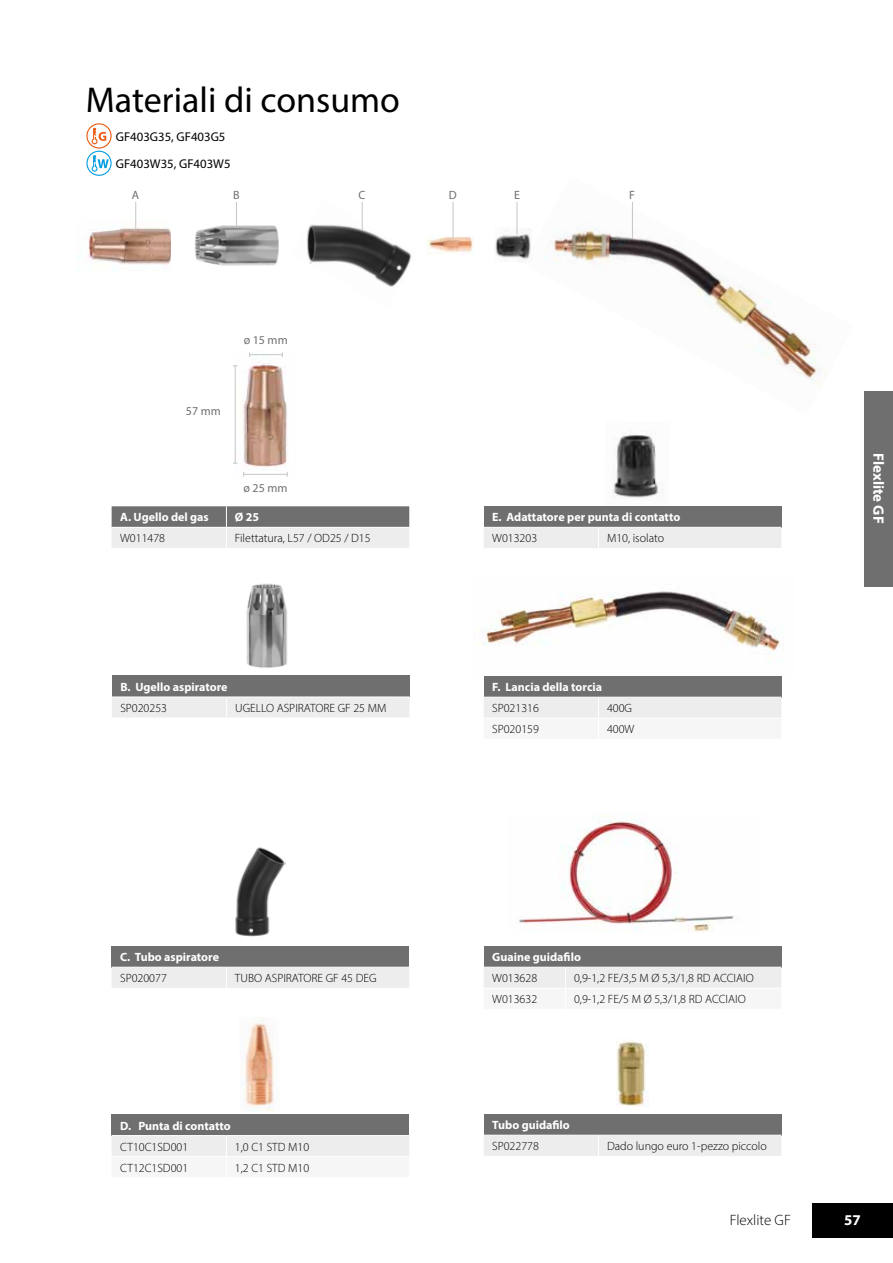
<style>
.page{position:relative;width:893px;height:1263px;background:#fff}
.page>*{position:absolute;margin:0;border:0;box-sizing:border-box;transform-origin:0 0}
.t1{font:36px "Myriad Pro";color:#000}
.t2{font:700 15px "Myriad Pro";color:#fff}
.t3{font:300 15px "Myriad Pro";color:#000}
.t4{font:12.75px "Myriad Pro";color:#000}
.t5{font:300 12px "Myriad Pro";color:#000}
.t6{font:700 12px "Myriad Pro";color:#fff}
.t7{font:12px "Myriad Pro";color:#706f6f}
</style>
<div class="page">
<img style="left:545px;top:227px;width:282px;height:158px">
<img style="left:76px;top:220px;width:95px;height:45px">
<img style="left:477px;top:591px;width:306px;height:71px">
<img style="left:613px;top:433px;width:51px;height:65px">
<img style="left:234px;top:353px;width:53px;height:124px">
<hr style="left:235px;top:366px;width:1px;height:97px;background:#c6c6c6">
<hr style="left:249px;top:354px;width:34px;height:1px;background:#c6c6c6">
<hr style="left:243px;top:474px;width:44px;height:1px;background:#c6c6c6">
<img style="left:240px;top:1017px;width:34px;height:94px">
<svg style="left:86px;top:123px;width:26px;height:53px"></svg>
<img style="left:238px;top:583px;width:57px;height:93px">
<img style="left:235px;top:847px;width:50px;height:90px">
<img style="left:495px;top:227px;width:36px;height:35px">
<img style="left:427px;top:234px;width:47px;height:21px">
<img style="left:307px;top:202px;width:105px;height:85px">
<img style="left:195px;top:225px;width:84px;height:41px">
<hr style="left:632px;top:202px;width:1px;height:37px;background:#c6c6c6">
<svg style="left:135px;top:202px;width:1px;height:27px"></svg>
<hr style="left:517px;top:202px;width:1px;height:32px;background:#c6c6c6">
<hr style="left:453px;top:202px;width:1px;height:37px;background:#c6c6c6">
<svg style="left:362px;top:202px;width:1px;height:28px"></svg>
<svg style="left:236px;top:202px;width:1px;height:24px"></svg>
<img style="left:616px;top:1040px;width:33px;height:67px">
<img style="left:519px;top:815px;width:215px;height:117px">
<svg style="left:112px;top:506px;width:297px;height:42px;background:#b1b0b0"></svg>
<div style="left:112px;top:1114px;width:297px;height:21px;background:#706f6f"></div>
<div style="left:112px;top:1135px;width:297px;height:21px;background:#ededed"></div>
<div style="left:484px;top:676px;width:297px;height:21px;background:#706f6f"></div>
<div style="left:484px;top:697px;width:297px;height:21px;background:#ededed"></div>
<div style="left:484px;top:946px;width:297px;height:21px;background:#706f6f"></div>
<div style="left:484px;top:967px;width:297px;height:21px;background:#ededed"></div>
<div style="left:484px;top:1114px;width:297px;height:21px;background:#706f6f"></div>
<div style="left:484px;top:1135px;width:297px;height:21px;background:#ededed"></div>
<div style="left:484px;top:506px;width:297px;height:21px;background:#706f6f"></div>
<div style="left:484px;top:527px;width:297px;height:21px;background:#ededed"></div>
<div style="left:112px;top:676px;width:297px;height:21px;background:#706f6f"></div>
<div style="left:112px;top:698px;width:297px;height:19px;background:#ededed"></div>
<div style="left:864px;top:391px;width:29px;height:196px;background:#706f6f"></div>
<div style="left:112px;top:946px;width:297px;height:21px;background:#706f6f"></div>
<div style="left:112px;top:967px;width:297px;height:21px;background:#ededed"></div>
<div style="left:812px;top:1203px;width:81px;height:34px;background:#000"></div>
<h1 class="t1" style="left:86px;top:78px;width:316px">Materiali di consumo</h1>
<p class="t4" style="left:116px;top:129px;width:111px">GF403G35, GF403G5</p>
<p class="t4" style="left:116px;top:156px;width:116px">GF403W35, GF403W5</p>
<p class="t7" style="left:132px;top:187px;width:9px">A</p>
<p class="t7" style="left:233px;top:187px;width:8px">B</p>
<p class="t7" style="left:358px;top:187px;width:8px">C</p>
<p class="t7" style="left:449px;top:187px;width:9px">D</p>
<p class="t7" style="left:514px;top:187px;width:7px">E</p>
<p class="t7" style="left:629px;top:187px;width:7px">F</p>
<p class="t7" style="left:244px;top:332px;width:46px">ø 15 mm</p>
<p class="t7" style="left:186px;top:403px;width:36px">57 mm</p>
<p class="t7" style="left:243px;top:481px;width:46px">ø 25 mm</p>
<p class="t6" style="left:120px;top:509px;width:90px">A. Ugello del gas</p>
<p class="t6" style="left:235px;top:509px;width:26px">Ø 25</p>
<p class="t5" style="left:120px;top:531px;width:46px">W011478</p>
<p class="t5" style="left:235px;top:531px;width:137px">Filettatura, L57 / OD25 / D15</p>
<p class="t6" style="left:120px;top:679px;width:109px">B. Ugello aspiratore</p>
<p class="t5" style="left:120px;top:701px;width:48px">SP020253</p>
<p class="t5" style="left:235px;top:701px;width:153px">UGELLO ASPIRATORE GF 25 MM</p>
<p class="t6" style="left:492px;top:509px;width:190px">E. Adattatore per punta di contatto</p>
<p class="t5" style="left:492px;top:531px;width:46px">W013203</p>
<p class="t5" style="left:607px;top:531px;width:59px">M10, isolato</p>
<p class="t6" style="left:492px;top:679px;width:111px">F. Lancia della torcia</p>
<p class="t5" style="left:492px;top:701px;width:48px">SP021316</p>
<p class="t5" style="left:607px;top:701px;width:27px">400G</p>
<p class="t5" style="left:492px;top:722px;width:48px">SP020159</p>
<p class="t5" style="left:607px;top:722px;width:29px">400W</p>
<p class="t2" style="left:888px;top:453px;width:72px;rotate:90deg">Flexlite GF</p>
<p class="t2" style="left:888px;top:515px;width:10px;rotate:90deg">C</p>
<p class="t6" style="left:120px;top:949px;width:100px">C. Tubo aspiratore</p>
<p class="t5" style="left:120px;top:971px;width:48px">SP020077</p>
<p class="t5" style="left:235px;top:971px;width:143px">TUBO ASPIRATORE GF 45 DEG</p>
<p class="t6" style="left:120px;top:1118px;width:112px">D. Punta di contatto</p>
<p class="t5" style="left:120px;top:1139px;width:70px">CT10C1SD001</p>
<p class="t5" style="left:235px;top:1139px;width:76px">1,0 C1 STD M10</p>
<p class="t5" style="left:120px;top:1160px;width:70px">CT12C1SD001</p>
<p class="t5" style="left:235px;top:1160px;width:76px">1,2 C1 STD M10</p>
<p class="t6" style="left:492px;top:949px;width:90px">Guaine guidafilo</p>
<p class="t5" style="left:492px;top:971px;width:46px">W013628</p>
<p class="t5" style="left:574px;top:971px;width:181px">0,9-1,2 FE/3,5 M Ø 5,3/1,8 RD ACCIAIO</p>
<p class="t5" style="left:492px;top:992px;width:46px">W013632</p>
<p class="t5" style="left:574px;top:992px;width:173px">0,9-1,2 FE/5 M Ø 5,3/1,8 RD ACCIAIO</p>
<p class="t6" style="left:492px;top:1117px;width:79px">Tubo guidafilo</p>
<p class="t5" style="left:492px;top:1139px;width:48px">SP022778</p>
<p class="t5" style="left:607px;top:1139px;width:161px">Dado lungo euro 1-pezzo piccolo</p>
<p class="t3" style="left:730px;top:1211px;width:63px">Flexlite GF</p>
<p class="t2" style="left:844px;top:1210px;width:18px">57</p>
</div>
